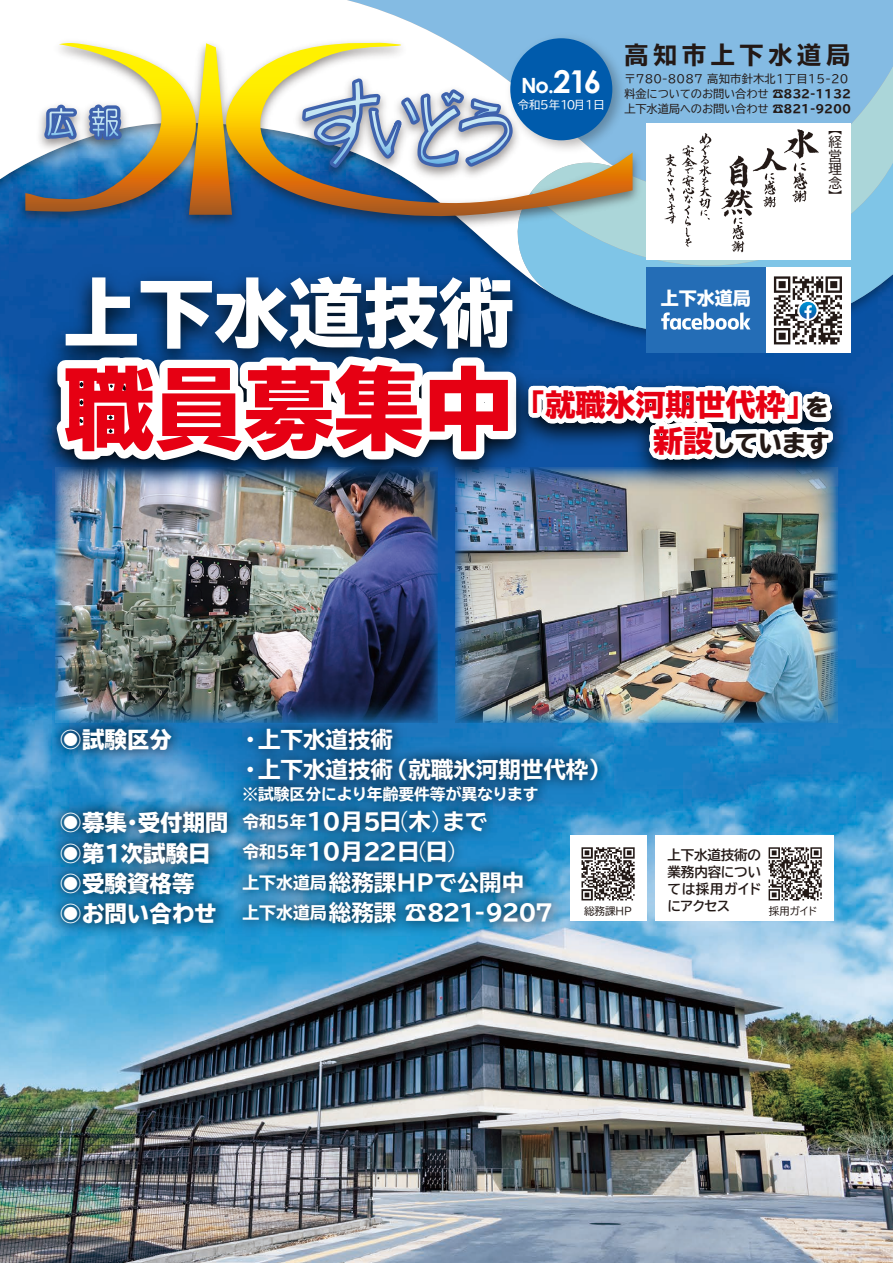
<style>
.page{position:relative;width:893px;height:1263px;background:#fff}
.page>*{position:absolute;margin:0;border:0;box-sizing:border-box;transform-origin:0 0}
.t1{font:800 90px "TBUD Go Std";color:#e60013}
.t2{font:800 75px "TBUD Go Std";color:#fff}
.t3{font:800 30px "TBUD Go Std";color:#e60013}
.t4{font:700 expanded 24px "TBUD Go Std";letter-spacing:.2em;color:#231916}
.t5{font:800 24px "TBUD Go Std";letter-spacing:-.015em;color:#231916}
.t6{font:700 expanded 22.5px/30.3px "TBUD Go Std";color:#fff}
.t7{font:800 22.5px/30.3px "TBUD Go Std";color:#fff}
.t8{font:700 21px "Century Gothic";color:#fff}
.t9{font:800 18px "TBUD Go Std";color:#fff}
.t10{font:700 expanded 15.75px "TBUD Go Std";color:#fff}
.t11{font:700 13.5px/16.8px "TBUD Go Std";letter-spacing:-.01em;color:#231916;text-align:justify}
.t12{font:13.5px/13.5px "TBUD Go Std";color:#231916;text-align:justify}
.t13{font:11.25px/15px "TBUD Go Std";letter-spacing:-.015em;color:#231916}
.t14{font:11.25px "TBUD Go Std";color:#fff}
.t15{font:10.5px "TBUD Go Std";color:#231916}
.s1{font-size:31.5px}
.s2{font-weight:700;font-stretch:expanded}
.s3{font-size:24px;color:#231916}
.s4{font-size:30px;color:#e60013}
.s5{font-size:16.8px}
.s6{font-family:"TBUD Go Std Super";font-weight:300;font-stretch:normal}
</style>
<div class="page">
<img style="left:0;top:353px;width:893px;height:910px">
<svg style="left:850px;top:265px;width:43px;height:70px;background:#387cb8"></svg>
<svg style="left:850px;top:67px;width:43px;height:198px;background:#96cce0"></svg>
<img style="left:55px;top:557px;width:383px;height:152px">
<img style="left:455px;top:557px;width:383px;height:166px">
<img style="left:40px;top:709px;width:207px;height:245px">
<img style="left:223px;top:709px;width:400px;height:243px">
<img style="left:850px;top:368px;width:9px;height:139px">
<img style="left:745px;top:557px;width:78px;height:449px">
<img style="left:0;top:0;width:850px;height:557px">
<div style="left:570px;top:836px;width:76px;height:85px;background:#fff"></div>
<svg style="left:581px;top:847px;width:54px;height:53px"></svg>
<div style="left:655px;top:836px;width:178px;height:85px;background:#fff"></div>
<svg style="left:769px;top:847px;width:53px;height:53px"></svg>
<p class="t8" style="left:521px;top:72px;width:82px">No.<span class="s1">216</span></p>
<p class="t14" style="left:518px;top:95px;width:89px">令和5年10月1日</p>
<p class="t4" style="left:624px;top:41px;width:227px">高知市上下水道局</p>
<p class="t13" style="left:624px;top:71px;width:228px">〒780-8087 高知市針木北1丁目15-20料金についてのお問い合わせ ☎<span class="s2">832-1132</span>上下水道局へのお問い合わせ ☎<span class="s2">821-9200</span></p>
<p class="t12" style="left:828px;top:122px;width:15px">【経営理念】</p>
<h2 class="t2" style="left:64px;top:272px;width:451px">上下水道技術</h2>
<h1 class="t1" style="left:64px;top:359px;width:451px">職員募集中</h1>
<p class="t9" style="left:661px;top:288px;width:91px">上下水道局</p>
<h3 class="t3" style="left:515px;top:388px;width:315px">「就職氷河期世代枠」<span class="s3">を</span></h3>
<p class="t5" style="left:653px;top:430px;width:178px"><span class="s4">新設</span>しています</p>
<p class="t7" style="left:60px;top:725px;width:114px">◉試験区分</p>
<p class="t7" style="left:60px;top:808px;width:170px">◉募集・受付期間◉第1次試験日◉受験資格等<br>◉お問い合わせ</p>
<p class="t6" style="left:239px;top:725px;width:373px">・上下水道技術<br>・上下水道技術（就職氷河期世代枠）</p>
<p class="t10" style="left:242px;top:785px;width:298px">※試験区分により年齢要件等が異なります</p>
<p class="t6" style="left:242px;top:807px;width:312px"><span class="s5">令和5年</span>10月5日<span class="s6">（</span>木<span class="s6">）</span>まで<br><span class="s5">令和5年</span>10月22日<span class="s6">（</span>日<span class="s6">）<br></span><span class="s5">上下水道局</span>総務課ＨＰで公開中<br><span class="s5">上下水道局</span>総務課 ☎821-9207</p>
<p class="t11" style="left:667px;top:847px;width:96px">上下水道技術の業務内容については採用ガイドにアクセス</p>
<p class="t15" style="left:584px;top:902px;width:49px">総務課HP</p>
<p class="t15" style="left:769px;top:902px;width:50px">採用ガイド</p>
</div>
